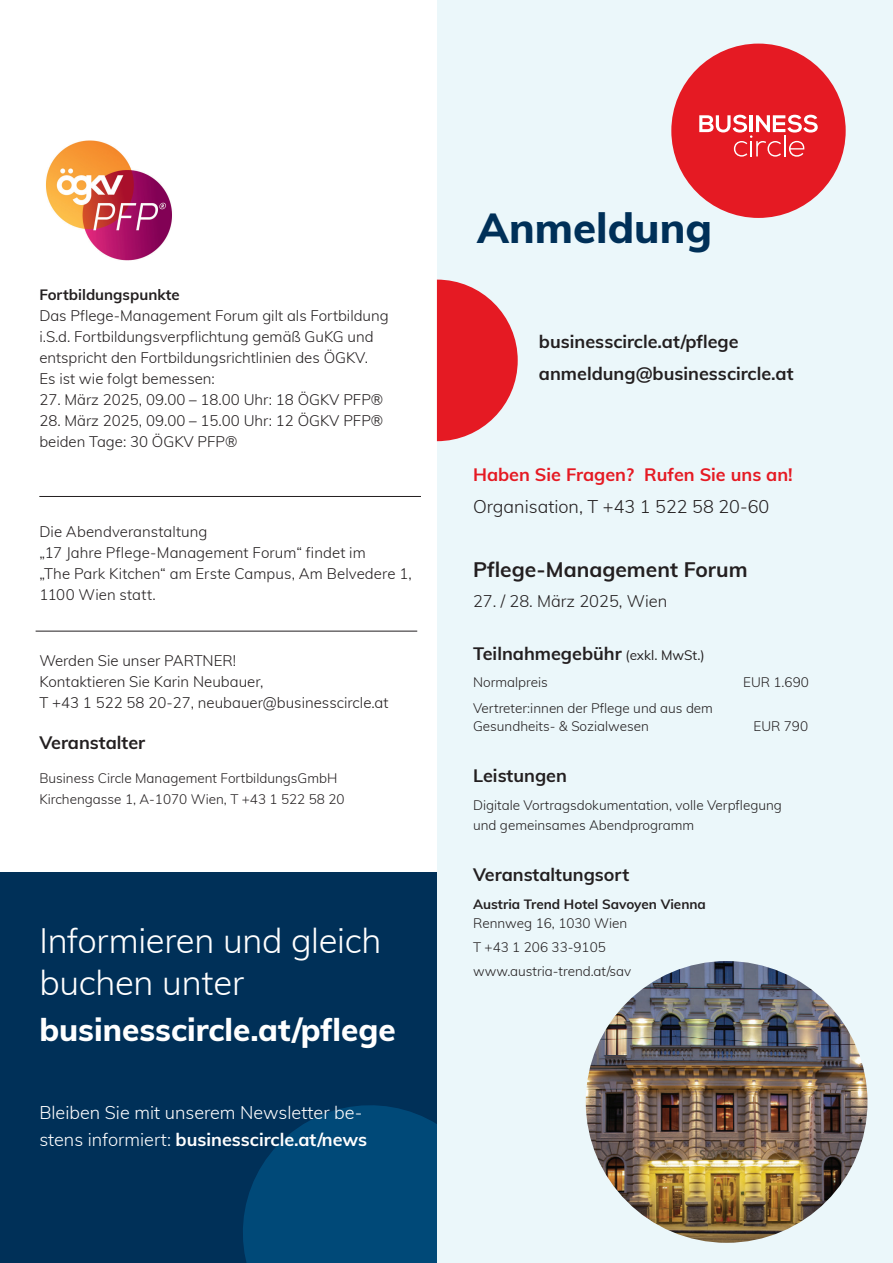
<style>
.page{position:relative;width:893px;height:1263px;background:#fff}
.page>*{position:absolute;margin:0;border:0;box-sizing:border-box;transform-origin:0 0}
.t1{font:800 42px "Muli";color:#003058}
.t2{font:300 34.5px/41.4px "Muli";letter-spacing:-.01em;color:#fff}
.t3{font:800 31.5px "Muli";color:#fff}
.t4{font:700 21px "Muli";color:#231f20}
.t5{font:700 18px/32.2px "Muli";color:#231f20}
.t6{font:300 18px/27px "Muli";color:#fff}
.t7{font:700 18px "Muli";color:#e51a23}
.t8{font:300 18px "Muli";color:#231f20}
.t9{font:300 16.5px "Muli";color:#231f20}
.t10{font:300 15px/21px "Muli";color:#231f20}
.t11{font:700 15px "Muli";color:#231f20}
.t12{font:300 13.5px/23.7px "Muli";color:#231f20}
.t13{font:700 13.5px "Muli";color:#231f20}
.s1{font-weight:700}
.s2{font-weight:400;font-size:13.5px}
</style>
<div class="page">
<div style="left:437px;top:0;width:456px;height:1263px;background:#ebf7fa"></div>
<img style="left:586px;top:961px;width:281px;height:282px;border-radius:141px">
<div style="left:671px;top:44px;width:175px;height:174px;background:#e51a23;border-radius:50%"></div>
<svg style="left:699px;top:115px;width:119px;height:42px"></svg>
<svg style="left:437px;top:280px;width:81px;height:161px"></svg>
<div style="left:0;top:873px;width:437px;height:390px;background:#003058"></div>
<svg style="left:243px;top:1105px;width:194px;height:158px;background:#004573"></svg>
<img style="left:46px;top:141px;width:126px;height:119px">
<hr style="left:39px;top:496px;width:382px;height:1px;background:#231f20">
<hr style="left:36px;top:631px;width:381px;height:1px;background:#231f20">
<p class="t11" style="left:39px;top:284px;width:142px">Fortbildungspunkte</p>
<p class="t10" style="left:39px;top:305px;width:351px">Das Pflege-Management Forum gilt als Fortbildung i.S.d. Fortbildungsverpflichtung gemäß GuKG und entspricht den Fortbildungsrichtlinien des ÖGKV.<br>Es ist wie folgt bemessen:</p>
<p class="t10" style="left:39px;top:389px;width:345px">27. März 2025, 09.00 – 18.00 Uhr: 18 ÖGKV PFP®</p>
<p class="t10" style="left:39px;top:410px;width:345px">28. März 2025, 09.00 – 15.00 Uhr: 12 ÖGKV PFP® beiden Tage: 30 ÖGKV PFP®</p>
<p class="t10" style="left:39px;top:520px;width:374px">Die Abendveranstaltung<br>„17 Jahre Pflege-Management Forum“ findet im<br>„The Park Kitchen“ am Erste Campus, Am Belvedere 1, 1100 Wien statt.</p>
<p class="t10" style="left:39px;top:649px;width:145px">Werden Sie unser Partner</p>
<p class="t10" style="left:39px;top:649px;width:351px;text-indent:194px">!<br>Kontaktieren Sie Karin Neubauer,<br>T +43 1 522 58 20-27, neubauer@businesscircle.at</p>
<p class="t5" style="left:39px;top:725px;width:107px">Veranstalter</p>
<p class="t12" style="left:39px;top:766px;width:307px;line-height:21px">Business Circle Management FortbildungsGmbH<br>Kirchengasse 1, A-1070 Wien, T +43 1 522 58 20</p>
<h2 class="t2" style="left:39px;top:918px;width:343px">Informieren und gleich buchen unter</h2>
<h3 class="t3" style="left:39px;top:1006px;width:358px">businesscircle.at/pflege</h3>
<p class="t6" style="left:39px;top:1099px;width:329px">Bleiben Sie mit unserem Newsletter be&shy;stens informiert: <span class="s1">businesscircle.at/news</span></p>
<h1 class="t1" style="left:477px;top:197px;width:236px">Anmeldung</h1>
<p class="t5" style="left:539px;top:324px;width:256px">businesscircle.at/pflege anmeldung@businesscircle.at</p>
<p class="t7" style="left:473px;top:461px;width:321px">Haben Sie Fragen? Rufen Sie uns an!</p>
<p class="t8" style="left:473px;top:493px;width:298px">Organisation, T +43 1 522 58 20-60</p>
<h3 class="t4" style="left:473px;top:554px;width:276px">Pflege-Management Forum</h3>
<p class="t9" style="left:473px;top:589px;width:196px">27. / 28. März 2025, Wien</p>
<p class="t5" style="left:473px;top:637px;width:233px">Teilnahmegebühr <span class="s2">(exkl. MwSt.)</span></p>
<p class="t12" style="left:473px;top:669px;width:76px">Normalpreis</p>
<p class="t12" style="left:743px;top:669px;width:67px">EUR 1.690</p>
<p class="t12" style="left:473px;top:699px;width:241px;line-height:18px">Vertreter:innen der Pflege und aus dem<br>Gesundheits- &amp; Sozialwesen</p>
<p class="t12" style="left:753px;top:714px;width:56px">EUR 790</p>
<p class="t5" style="left:473px;top:759px;width:95px">Leistungen</p>
<p class="t12" style="left:473px;top:795px;width:310px;line-height:19.5px">Digitale Vortragsdokumentation, volle Verpflegung und gemeinsames Abendprogramm</p>
<p class="t5" style="left:473px;top:857px;width:158px">Veranstaltungsort</p>
<p class="t13" style="left:473px;top:894px;width:234px">Austria Trend Hotel Savoyen Vienna</p>
<p class="t12" style="left:473px;top:911px;width:160px">Rennweg 16, 1030 Wien<br>T +43 1 206 33-9105 www.austria-trend.at/sav</p>
</div>
